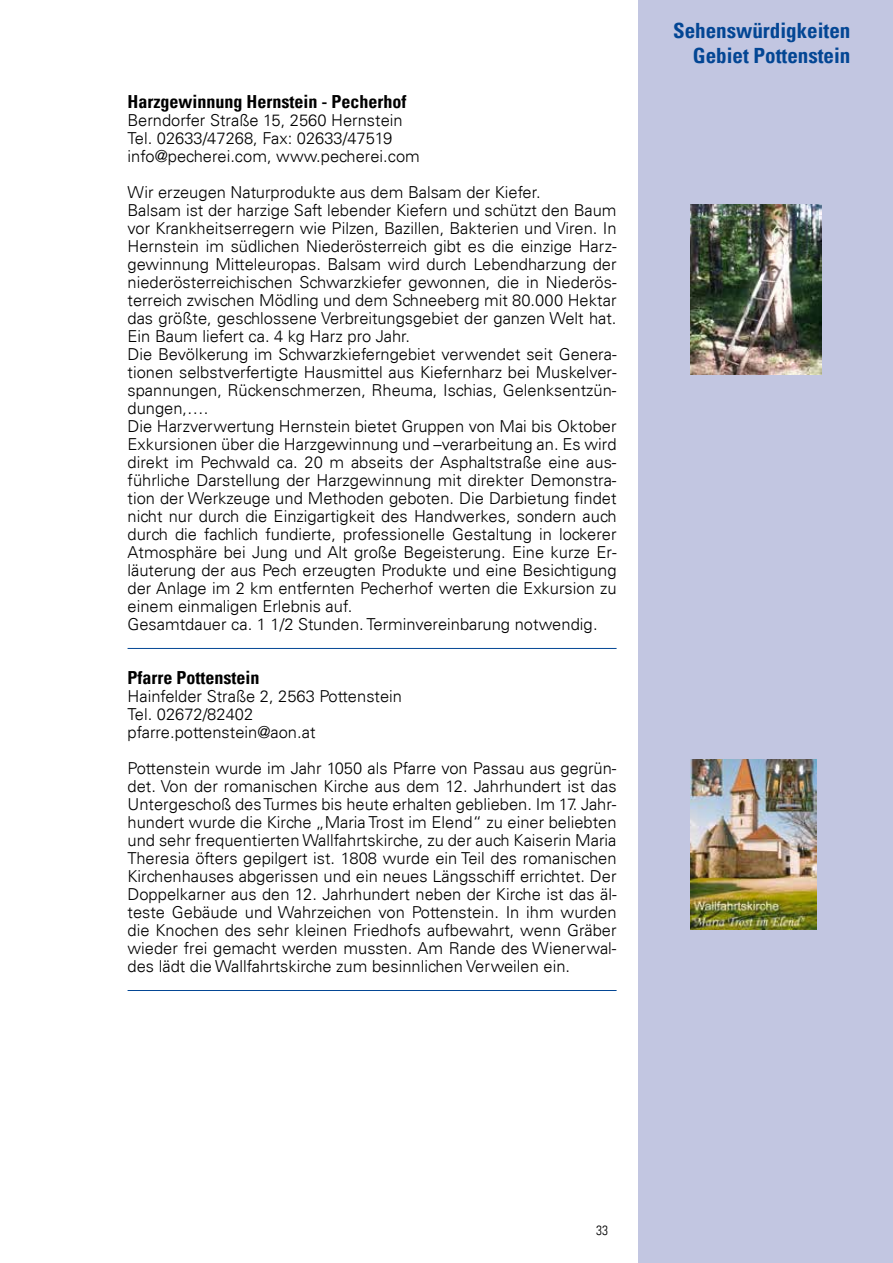
<style>
.page{position:relative;width:893px;height:1263px;background:#fff}
.page>*{position:absolute;margin:0;border:0;box-sizing:border-box;transform-origin:0 0}
.t1{font:700 condensed 21px/25.2px "Univers";color:#034694;text-align:right}
.t2{font:700 condensed 18px "Univers";color:#000}
.t3{font:300 16.5px/18px "Univers";color:#000}
.t4{font:300 condensed 13.5px "Univers LT";color:#000}
</style>
<div class="page">
<div style="left:638px;top:0;width:255px;height:1263px;background:#c2c6e1"></div>
<hr style="left:128px;top:648px;width:489px;height:1px;background:#034694">
<hr style="left:128px;top:990px;width:489px;height:1px;background:#034694">
<img style="left:690px;top:759px;width:126px;height:170px">
<img style="left:690px;top:204px;width:131px;height:170px">
<p class="t2" style="left:128px;top:91px;width:280px">Harzgewinnung Hernstein - Pecherhof</p>
<p class="t3" style="left:128px;top:111px;width:294px">Berndorfer Straße 15, 2560 Hernstein<br>Tel. 02633/47268, Fax: 02633/47519 info@pecherei.com, www.pecherei.com</p>
<p class="t3" style="left:128px;top:183px;width:491px">Wir erzeugen Naturprodukte aus dem Balsam der Kiefer.<br>Balsam ist der harzige Saft lebender Kiefern und schützt den Baum vor Krankheitserregern wie Pilzen, Bazillen, Bakterien und Viren. In Hernstein im südlichen Niederösterreich gibt es die einzige Harz&shy;gewinnung Mitteleuropas. Balsam wird durch Lebendharzung der niederösterreichischen Schwarzkiefer gewonnen, die in Niederös&shy;terreich zwischen Mödling und dem Schneeberg mit 80.000 Hektar das größte, geschlossene Verbreitungsgebiet der ganzen Welt hat.<br>Ein Baum liefert ca. 4 kg Harz pro Jahr.<br>Die Bevölkerung im Schwarzkieferngebiet verwendet seit Genera&shy;tionen selbstverfertigte Hausmittel aus Kiefernharz bei Muskelver&shy;spannungen, Rückenschmerzen, Rheuma, Ischias, Gelenksentzün&shy;dungen,….<br>Die Harzverwertung Hernstein bietet Gruppen von Mai bis Oktober Exkursionen über die Harzgewinnung und –verarbeitung an. Es wird direkt im Pechwald ca. 20 m abseits der Asphaltstraße eine aus&shy;führliche Darstellung der Harzgewinnung mit direkter Demonstra&shy;tion der Werkzeuge und Methoden geboten. Die Darbietung findet nicht nur durch die Einzigartigkeit des Handwerkes, sondern auch durch die fachlich fundierte, professionelle Gestaltung in lockerer Atmosphäre bei Jung und Alt große Begeisterung. Eine kurze Er&shy;läuterung der aus Pech erzeugten Produkte und eine Besichtigung der Anlage im 2 km entfernten Pecherhof werten die Exkursion zu einem einmaligen Erlebnis auf.<br>Gesamtdauer ca. 1 1/2 Stunden. Terminvereinbarung notwendig.</p>
<p class="t2" style="left:128px;top:667px;width:134px">Pfarre Pottenstein</p>
<p class="t3" style="left:128px;top:687px;width:276px">Hainfelder Straße 2, 2563 Pottenstein<br>Tel. 02672/82402 pfarre.pottenstein@aon.at</p>
<p class="t3" style="left:128px;top:759px;width:491px;text-align:justify">Pottenstein wurde im Jahr 1050 als Pfarre von Passau aus gegrün&shy;det. Von der romanischen Kirche aus dem 12. Jahrhundert ist das Untergeschoß des Turmes bis heute erhalten geblieben. Im 17. Jahr&shy;hundert wurde die Kirche „Maria Trost im Elend“ zu einer beliebten und sehr frequentierten Wallfahrtskirche, zu der auch Kaiserin Maria Theresia öfters gepilgert ist. 1808 wurde ein Teil des romanischen Kirchenhauses abgerissen und ein neues Längsschiff errichtet. Der Doppelkarner aus den 12. Jahrhundert neben der Kirche ist das äl&shy;teste Gebäude und Wahrzeichen von Pottenstein. In ihm wurden die Knochen des sehr kleinen Friedhofs aufbewahrt, wenn Gräber wieder frei gemacht werden mussten. Am Rande des Wienerwal&shy;des lädt die Wallfahrtskirche zum besinnlichen Verweilen ein.</p>
<p class="t1" style="left:673px;top:18px;width:179px">Sehenswürdigkeiten<br>Gebiet Pottenstein</p>
<p class="t4" style="left:596px;top:1222px;width:13px">33</p>
</div>
